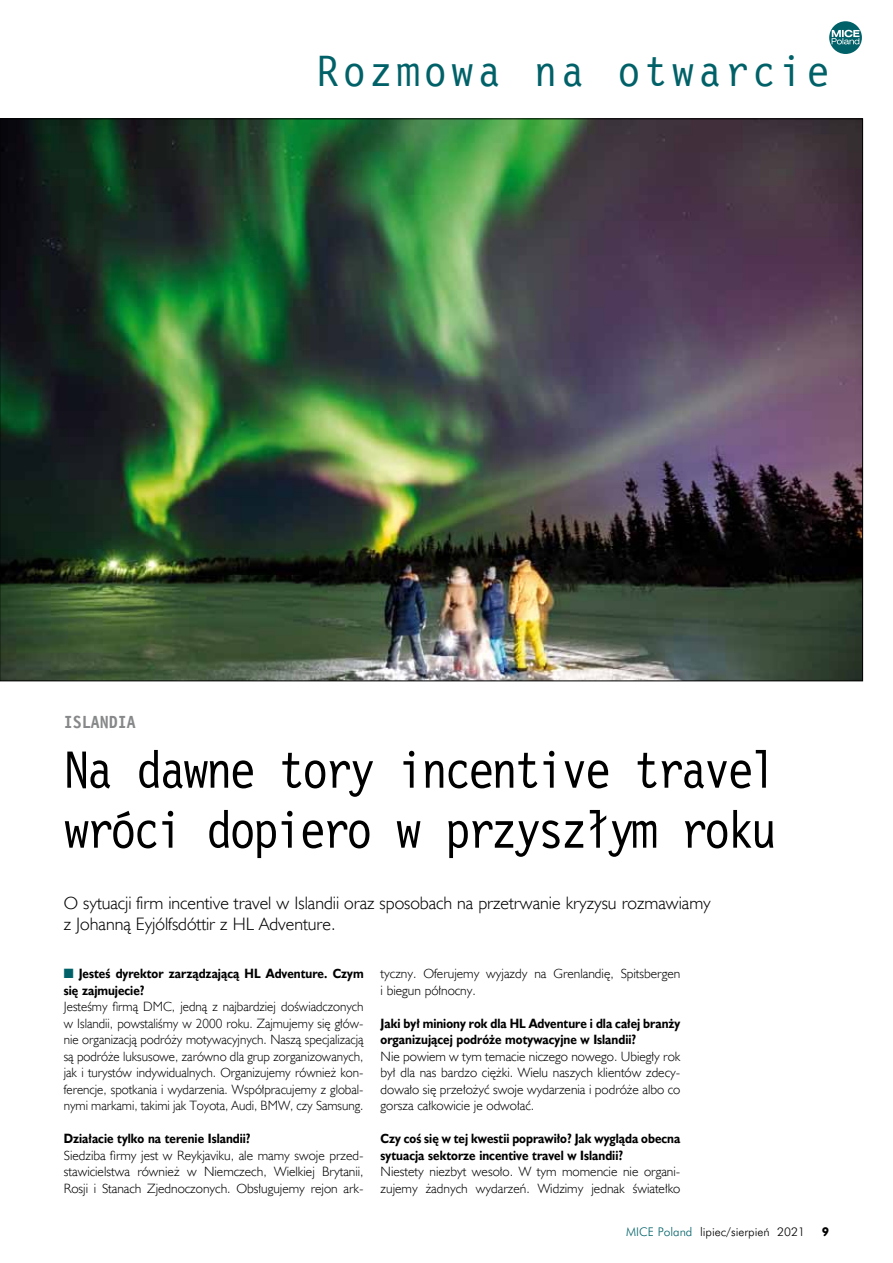
<style>
.page{position:relative;width:893px;height:1263px;background:#fff}
.page>*{position:absolute;margin:0;border:0;box-sizing:border-box;transform-origin:0 0}
.t1{font:54px/60px "Lettr Goth 12 EU";letter-spacing:-.045em;color:#000;scale:.95 1}
.t2{font:45px "Lettr Goth 12 EU";letter-spacing:.1em;color:#006168}
.t3{font:18px/21px "Humanst 521 Lt EU";color:#000}
.t4{font:700 18px "Lettr Goth 12 EU";color:#87888a}
.t5{font:13.5px/16.5px "Humanst 521 Lt EU";color:#000;text-align:justify}
.t6{font:700 13.5px/16.5px "Humanst 521 EU";color:#000;scale:.9 1}
.t7{font:300 12px "Futura PL";color:#000}
.t8{font:12px "VAG Rounded EU";color:#000}
.s1{color:#006168}
</style>
<div class="page">
<svg style="left:829px;top:21px;width:33px;height:33px"></svg>
<svg style="left:832px;top:30px;width:27px;height:14px"></svg>
<img style="left:2px;top:121px;width:859px;height:558px">
<h2 class="t2" style="left:316px;top:45px;width:515px">Rozmowa na otwarcie</h2>
<h3 class="t4" style="left:64px;top:712px;width:73px">ISLANDIA</h3>
<h1 class="t1" style="left:64px;top:741px;width:752px">Na dawne tory incentive travel wróci dopiero w przyszłym roku</h1>
<h3 class="t3" style="left:64px;top:892px;width:649px">O sytuacji firm incentive travel w Islandii oraz sposobach na przetrwanie kryzysu rozmawiamy z Johanną Eyjólfsdóttir z HL Adventure.</h3>
<p class="t6" style="left:64px;top:965px;width:335px"><span class="s1">■</span> Jesteś dyrektor zarządzającą HL Adventure. Czym się zajmujecie?</p>
<p class="t5" style="left:64px;top:998px;width:301px">Jesteśmy firmą DMC, jedną z najbardziej doświadczonych w Islandii, powstaliśmy w 2000 roku. Zajmujemy się głów&shy;nie organizacją podróży motywacyjnych. Naszą specjalizacją są podróże luksusowe, zarówno dla grup zorganizowanych, jak i turystów indywidualnych. Organizujemy również kon&shy;ferencje, spotkania i wydarzenia. Współpracujemy z global&shy;nymi markami, takimi jak Toyota, Audi, BMW, czy Samsung.</p>
<p class="t6" style="left:64px;top:1130px;width:209px">Działacie tylko na terenie Islandii?</p>
<p class="t5" style="left:64px;top:1146px;width:301px">Siedziba firmy jest w Reykjaviku, ale mamy swoje przed&shy;stawicielstwa również w Niemczech, Wielkiej Brytanii, Rosji i Stanach Zjednoczonych. Obsługujemy rejon ark-</p>
<p class="t5" style="left:381px;top:965px;width:301px">tyczny. Oferujemy wyjazdy na Grenlandię, Spitsbergen i biegun północny.</p>
<p class="t6" style="left:381px;top:1015px;width:335px">Jaki był miniony rok dla HL Adventure i dla całej branży organizującej podróże motywacyjne w Islandii?</p>
<p class="t5" style="left:381px;top:1047px;width:301px">Nie powiem w tym temacie niczego nowego. Ubiegły rok był dla nas bardzo ciężki. Wielu naszych klientów zdecy&shy;dowało się przełożyć swoje wydarzenia i podróże albo co gorsza całkowicie je odwołać.</p>
<p class="t6" style="left:381px;top:1130px;width:335px">Czy coś się w tej kwestii poprawiło? Jak wygląda obecna sytuacja sektorze incentive travel w Islandii?</p>
<p class="t5" style="left:381px;top:1163px;width:301px">Niestety niezbyt wesoło. W tym momencie nie organi&shy;zujemy żadnych wydarzeń. Widzimy jednak światełko</p>
<p class="t7" style="left:626px;top:1224px;width:180px"><span class="s1">MICE Poland</span> lipiec/sierpieƒ 2021</p>
<p class="t8" style="left:822px;top:1224px;width:8px">9</p>
</div>
